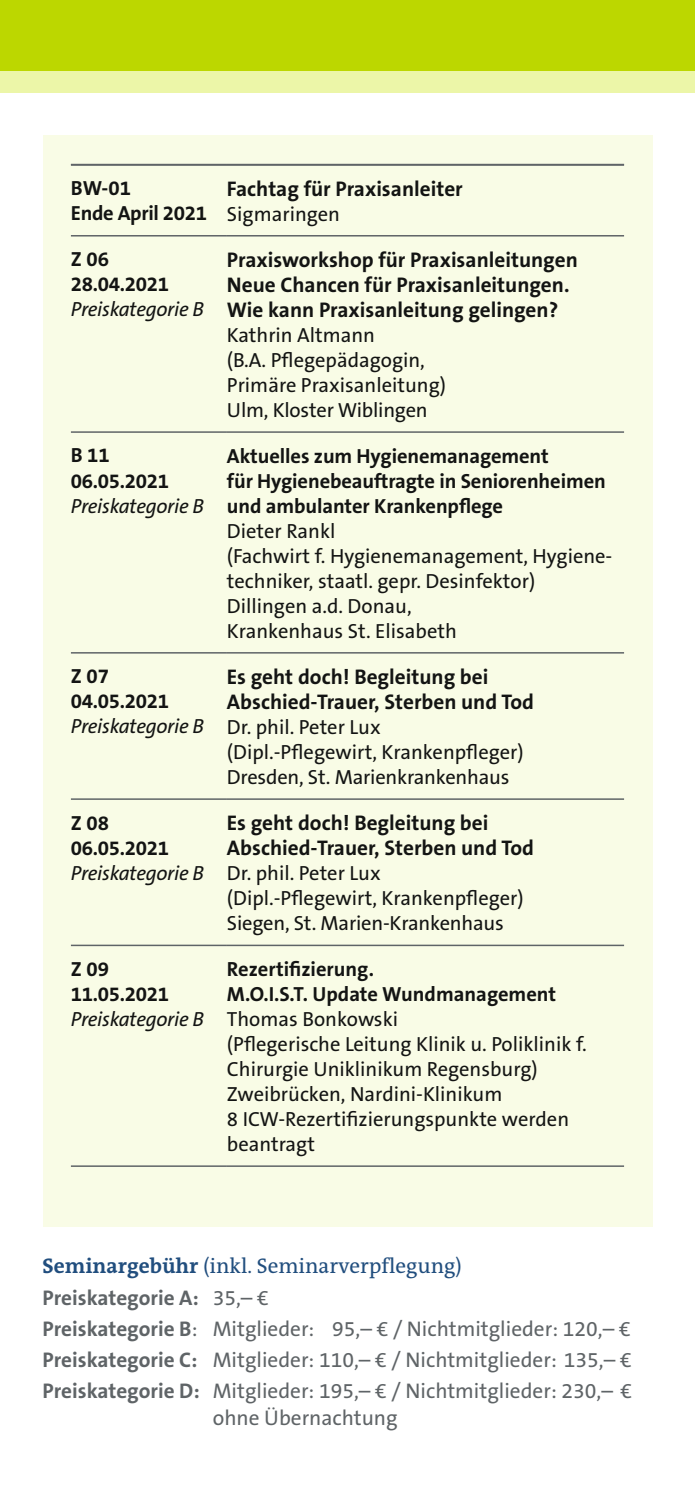
<style>
.page{position:relative;width:695px;height:1489px;background:#fff}
.page>*{position:absolute;margin:0;border:0;box-sizing:border-box;transform-origin:0 0}
.t1{font:700 21.25px/25px "The Sans B7";color:#131413}
.t2{font:21.25px/31px "The Sans B5 Plain";color:#5f6467;text-align:justify}
.t3{font:21.25px "The Antiqua B";color:#214e7e}
.t4{font:700 21.25px "The Sans B7";color:#5f6467}
.t5{font:20.5px/25px "The Sans B5 Plain";color:#131413}
.t6{font:700 20.5px/25px "The Sans B7";letter-spacing:-.005em;color:#131413}
.t7{font:italic 20.5px "The Sans B5 Plain";letter-spacing:-.015em;color:#131413}
.s1{font-weight:700}
.s2{font-family:"The Sans B5 Plain";font-weight:400}
.s3{font-family:"The Sans B7";font-weight:700}
</style>
<div class="page">
<div style="left:43px;top:135px;width:609px;height:1091px;background:#f9fce6"></div>
<div style="left:0;top:0;width:694px;height:92px;background:#ecf6a8"></div>
<div style="left:0;top:0;width:694px;height:71px;background:#bcd700"></div>
<hr style="left:71px;top:944px;width:156px;height:2px;background:#5f6467">
<hr style="left:71px;top:1165px;width:156px;height:1px;background:#5f6467">
<hr style="left:227px;top:944px;width:397px;height:2px;background:#5f6467">
<hr style="left:227px;top:1165px;width:397px;height:1px;background:#5f6467">
<hr style="left:71px;top:431px;width:156px;height:2px;background:#5f6467">
<hr style="left:227px;top:431px;width:397px;height:2px;background:#5f6467">
<hr style="left:71px;top:235px;width:156px;height:1px;background:#5f6467">
<hr style="left:71px;top:652px;width:156px;height:1px;background:#5f6467">
<hr style="left:71px;top:798px;width:156px;height:1px;background:#5f6467">
<hr style="left:227px;top:235px;width:397px;height:1px;background:#5f6467">
<hr style="left:227px;top:652px;width:397px;height:1px;background:#5f6467">
<hr style="left:227px;top:798px;width:397px;height:1px;background:#5f6467">
<hr style="left:71px;top:164px;width:553px;height:2px;background:#5f6467">
<p class="t6" style="left:71px;top:176px;width:137px">BW-01<br>Ende April 2021</p>
<p class="t1" style="left:227px;top:176px;width:237px">Fachtag für Praxisanleiter</p>
<p class="t5" style="left:227px;top:202px;width:115px">Sigmaringen</p>
<p class="t6" style="left:71px;top:247px;width:100px">Z 06<br>28.04.2021</p>
<p class="t7" style="left:71px;top:298px;width:135px">Preiskategorie B</p>
<p class="t1" style="left:227px;top:248px;width:352px">Praxisworkshop für Praxisanleitungen<br>Neue Chancen für Praxisanleitungen.<br>Wie kann Praxisanleitung gelingen?</p>
<p class="t5" style="left:227px;top:323px;width:220px">Kathrin Altmann<br>(B.A. Pflegepädagogin,<br>Primäre Praxisanleitung)<br>Ulm, Kloster Wiblingen</p>
<p class="t6" style="left:71px;top:443px;width:100px">B 11<br>06.05.2021</p>
<p class="t7" style="left:71px;top:494px;width:135px">Preiskategorie B</p>
<p class="t6" style="left:227px;top:443px;width:380px">Aktuelles zum Hygienemanagement<br>für Hygienebeauftragte in Seniorenheimen und ambulanter Krankenpflege</p>
<p class="t5" style="left:227px;top:518px;width:387px">Dieter Rankl<br>(Fachwirt f. Hygienemanagement, Hygiene&shy;techniker, staatl. gepr. Desinfektor)<br>Dillingen a.d. Donau,<br>Krankenhaus St. Elisabeth</p>
<p class="t6" style="left:71px;top:664px;width:100px">Z 07<br>04.05.2021</p>
<p class="t7" style="left:71px;top:715px;width:135px">Preiskategorie B</p>
<p class="t1" style="left:227px;top:664px;width:308px">Es geht doch! Begleitung bei<br>Abschied-Trauer, Sterben und Tod</p>
<p class="t5" style="left:227px;top:715px;width:298px">Dr. phil. Peter Lux (Dipl.-Pflegewirt, Krankenpfleger)<br>Dresden, St. Marienkrankenhaus</p>
<p class="t6" style="left:71px;top:810px;width:100px">Z 08<br>06.05.2021</p>
<p class="t7" style="left:71px;top:861px;width:135px">Preiskategorie B</p>
<p class="t1" style="left:227px;top:811px;width:308px">Es geht doch! Begleitung bei<br>Abschied-Trauer, Sterben und Tod</p>
<p class="t5" style="left:227px;top:861px;width:298px">Dr. phil. Peter Lux (Dipl.-Pflegewirt, Krankenpfleger)<br>Siegen, St. Marien-Krankenhaus</p>
<p class="t6" style="left:71px;top:956px;width:100px">Z 09<br>11.05.2021</p>
<p class="t7" style="left:71px;top:1007px;width:135px">Preiskategorie B</p>
<p class="t6" style="left:227px;top:956px;width:331px">Rezertifizierung.<br>M.O.I.S.T. Update Wundmanagement</p>
<p class="t5" style="left:227px;top:1006px;width:361px">Thomas Bonkowski<br>(Pflegerische Leitung Klinik u. Poliklinik f.<br>Chirurgie Uniklinikum Regensburg)<br>Zweibrücken, Nardini-Klinikum<br>8 ICW-Rezertifizierungspunkte werden beantragt</p>
<p class="t3" style="left:43px;top:1250px;width:421px"><span class="s1">Seminargebühr</span> (inkl. Seminarverpflegung)</p>
<p class="t4" style="left:43px;top:1286px;width:228px">Preiskategorie A: <span class="s2">35,– €</span></p>
<p class="t2" style="left:43px;top:1313px;width:591px"><span class="s3">Preiskategorie B</span>: Mitglieder: 95,– € / Nichtmitglieder: 120,– € <span class="s3">Preiskategorie C:</span> Mitglieder: 110,– € / Nichtmitglieder: 135,– € <span class="s3">Preiskategorie D:</span> Mitglieder: 195,– € / Nichtmitglieder: 230,– €</p>
<p class="t2" style="left:213px;top:1402px;width:186px">ohne Übernachtung</p>
</div>
